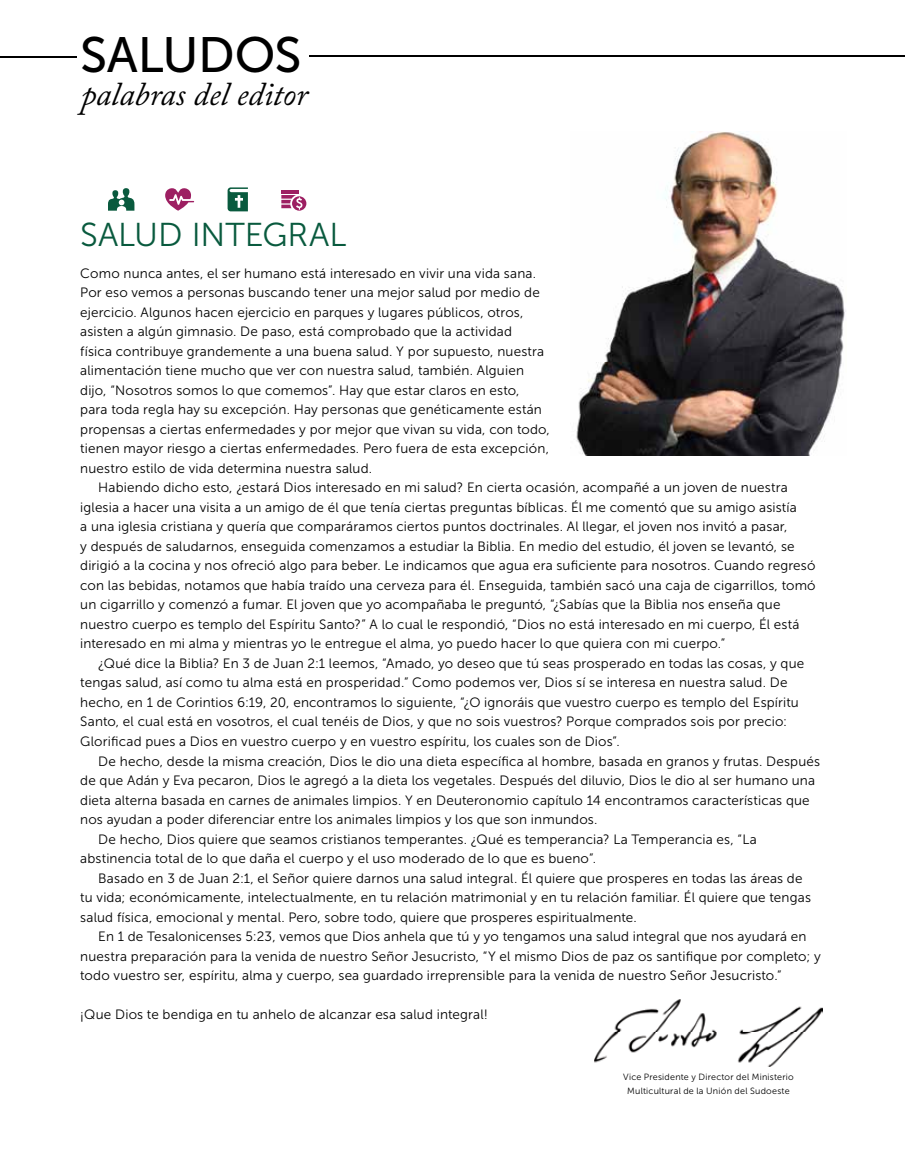
<style>
.page{position:relative;width:905px;height:1175px;background:#fff}
.page>*{position:absolute;margin:0;border:0;box-sizing:border-box;transform-origin:0 0}
.t1{font:49.5px "Museo Sans 500";letter-spacing:-.005em;color:#000}
.t2{font:italic 33px "Adobe Caslon Pro";color:#000}
.t3{font:33px "Museo Sans 300";letter-spacing:-.005em;color:#095a3e}
.t4{font:13.5px/19.5px "Museo Sans 300";letter-spacing:.015em;color:#000}
.t5{font:9px/13.5px "Museo Sans 300";letter-spacing:.025em;color:#000;text-align:center}
</style>
<div class="page">
<hr style="left:309px;top:55px;width:595px;height:1px;background:#000">
<hr style="left:0;top:56px;width:76px;height:2px;background:#000">
<img style="left:594px;top:999px;width:228px;height:67px">
<img style="left:576px;top:131px;width:270px;height:324px">
<svg style="left:108px;top:188px;width:26px;height:23px"></svg>
<svg style="left:165px;top:188px;width:29px;height:23px"></svg>
<svg style="left:227px;top:187px;width:21px;height:24px"></svg>
<hr style="left:281px;top:190px;width:18px;height:4px;background:#9d1f62">
<svg style="left:281px;top:195px;width:25px;height:16px"></svg>
<h1 class="t1" style="left:80px;top:28px;width:223px">SALUDOS</h1>
<h2 class="t2" style="left:81px;top:75px;width:228px">palabras del editor</h2>
<h2 class="t3" style="left:80px;top:216px;width:268px">SALUD INTEGRAL</h2>
<p class="t4" style="left:80px;top:264px;width:471px">Como nunca antes, el ser humano está interesado en vivir una vida sana.<br>Por eso vemos a personas buscando tener una mejor salud por medio de ejercicio. Algunos hacen ejercicio en parques y lugares públicos, otros, asisten a algún gimnasio. De paso, está comprobado que la actividad<br>física contribuye grandemente a una buena salud. Y por supuesto, nuestra alimentación tiene mucho que ver con nuestra salud, también. Alguien dijo, “Nosotros somos lo que comemos”. Hay que estar claros en esto, para toda regla hay su excepción. Hay personas que genéticamente están propensas a ciertas enfermedades y por mejor que vivan su vida, con todo, tienen mayor riesgo a ciertas enfermedades. Pero fuera de esta excepción, nuestro estilo de vida determina nuestra salud.</p>
<p class="t4" style="left:80px;top:478px;width:737px;text-indent:18px">Habiendo dicho esto, ¿estará Dios interesado en mi salud? En cierta ocasión, acompañé a un joven de nuestra iglesia a hacer una visita a un amigo de él que tenía ciertas preguntas bíblicas. Él me comentó que su amigo asistía<br>a una iglesia cristiana y quería que comparáramos ciertos puntos doctrinales. Al llegar, el joven nos invitó a pasar,<br>y después de saludarnos, enseguida comenzamos a estudiar la Biblia. En medio del estudio, él joven se levantó, se dirigió a la cocina y nos ofreció algo para beber. Le indicamos que agua era suficiente para nosotros. Cuando regresó con las bebidas, notamos que había traído una cerveza para él. Enseguida, también sacó una caja de cigarrillos, tomó un cigarrillo y comenzó a fumar. El joven que yo acompañaba le preguntó, “¿Sabías que la Biblia nos enseña que nuestro cuerpo es templo del Espíritu Santo?” A lo cual le respondió, “Dios no está interesado en mi cuerpo, Él está interesado en mi alma y mientras yo le entregue el alma, yo puedo hacer lo que quiera con mi cuerpo.”</p>
<p class="t4" style="left:80px;top:653px;width:725px;text-indent:18px">¿Qué dice la Biblia? En 3 de Juan 2:1 leemos, “Amado, yo deseo que tú seas prosperado en todas las cosas, y que tengas salud, así como tu alma está en prosperidad.” Como podemos ver, Dios sí se interesa en nuestra salud. De hecho, en 1 de Corintios 6:19, 20, encontramos lo siguiente, “¿O ignoráis que vuestro cuerpo es templo del Espíritu Santo, el cual está en vosotros, el cual tenéis de Dios, y que no sois vuestros? Porque comprados sois por precio:<br>Glorificad pues a Dios en vuestro cuerpo y en vuestro espíritu, los cuales son de Dios”.</p>
<p class="t4" style="left:98px;top:751px;width:723px">De hecho, desde la misma creación, Dios le dio una dieta específica al hombre, basada en granos y frutas. Después</p>
<p class="t4" style="left:80px;top:770px;width:736px">de que Adán y Eva pecaron, Dios le agregó a la dieta los vegetales. Después del diluvio, Dios le dio al ser humano una</p>
<p class="t4" style="left:80px;top:790px;width:731px">dieta alterna basada en carnes de animales limpios. Y en Deuteronomio capítulo 14 encontramos características que</p>
<p class="t4" style="left:80px;top:809px;width:519px">nos ayudan a poder diferenciar entre los animales limpios y los que son inmundos.</p>
<p class="t4" style="left:98px;top:829px;width:660px">De hecho, Dios quiere que seamos cristianos temperantes. ¿Qué es temperancia? La Temperancia es, “La</p>
<p class="t4" style="left:80px;top:848px;width:517px">abstinencia total de lo que daña el cuerpo y el uso moderado de lo que es bueno”.</p>
<p class="t4" style="left:98px;top:868px;width:705px">Basado en 3 de Juan 2:1, el Señor quiere darnos una salud integral. Él quiere que prosperes en todas las áreas de</p>
<p class="t4" style="left:80px;top:887px;width:732px">tu vida; económicamente, intelectualmente, en tu relación matrimonial y en tu relación familiar. Él quiere que tengas</p>
<p class="t4" style="left:80px;top:907px;width:558px">salud física, emocional y mental. Pero, sobre todo, quiere que prosperes espiritualmente.</p>
<p class="t4" style="left:98px;top:926px;width:709px">En 1 de Tesalonicenses 5:23, vemos que Dios anhela que tú y yo tengamos una salud integral que nos ayudará en</p>
<p class="t4" style="left:80px;top:946px;width:742px">nuestra preparación para la venida de nuestro Señor Jesucristo, “Y el mismo Dios de paz os santifique por completo; y</p>
<p class="t4" style="left:80px;top:965px;width:703px">todo vuestro ser, espíritu, alma y cuerpo, sea guardado irreprensible para la venida de nuestro Señor Jesucristo.”</p>
<p class="t4" style="left:80px;top:1004px;width:409px">¡Que Dios te bendiga en tu anhelo de alcanzar esa salud integral!</p>
<p class="t5" style="left:623px;top:1070px;width:172px">Vice Presidente y Director del Ministerio<br>Multicultural de la Unión del Sudoeste</p>
</div>
